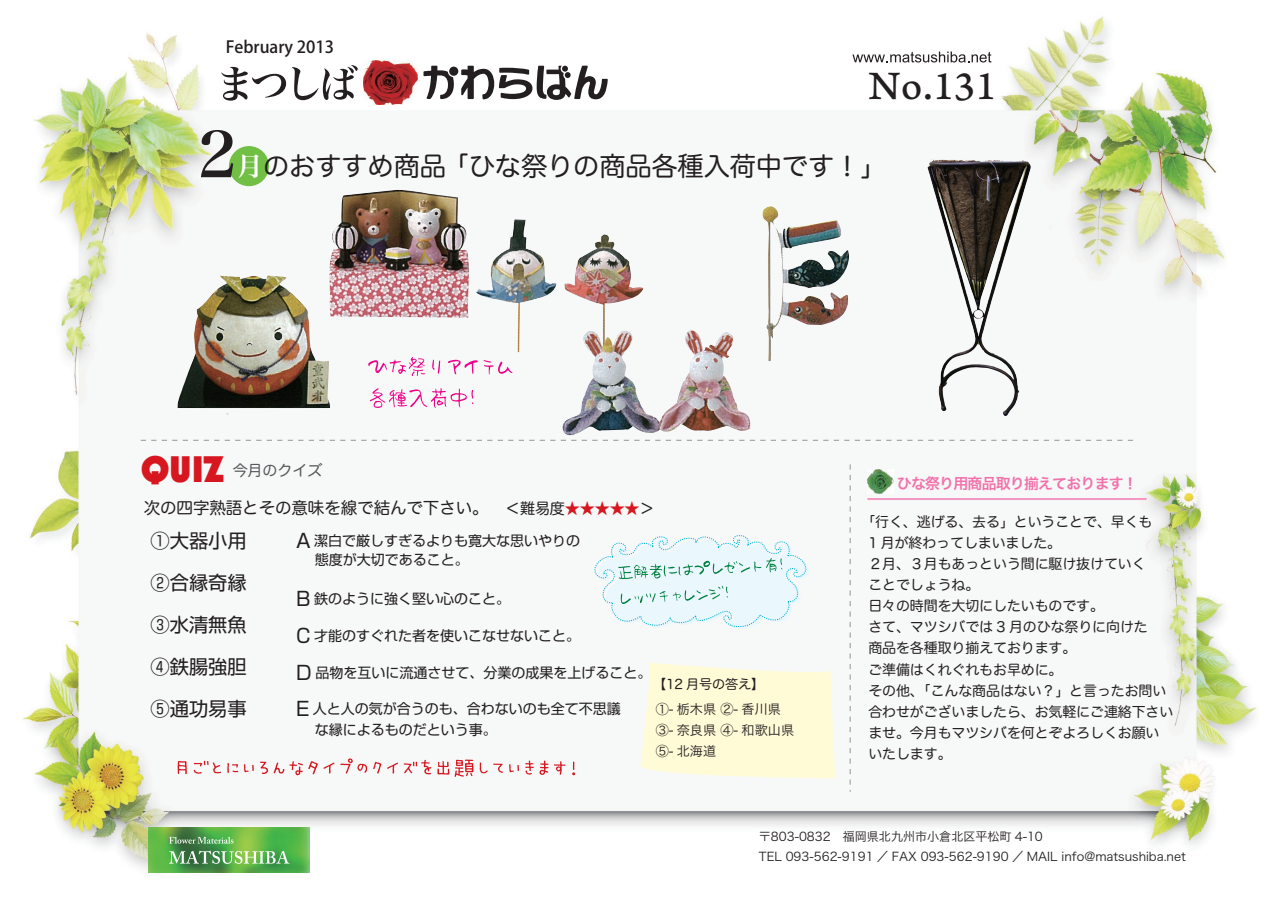
<style>
.page{position:relative;width:1275px;height:903px;background:#fff}
.page>*{position:absolute;margin:0;border:0;box-sizing:border-box;transform-origin:0 0}
.t1{font:63px "Hira Min Pro W6";color:#231f20}
.t2{font:42.18px "Arno Pro Caption";color:#231f20}
.t3{font:38.32px "Bauhaus 93";color:#d7171f}
.t4{font:26.43px "Hira Maru Pro W4";letter-spacing:-.01em;color:#231f20}
.t5{font:19.25px/42px "Shin Go Pro";color:#231f20;text-align:justify}
.t6{font:16.62px "Hira Maru Pro W4";letter-spacing:-.01em;color:#231f20}
.t7{font:500 16.62px "Koz Go Pro";color:#231f20}
.t8{font:15.05px "Hira Maru Pro W4";letter-spacing:-.01em;color:#57585a}
.t9{font:14.88px "Hira Kaku Pro W6";letter-spacing:-.05em;color:#f171ab}
.t10{font:14px/21.2px "Hira Maru Pro W4";letter-spacing:-.01em;color:#231f20}
.t11{font:14px/18.4px "Shin Go Pro";color:#231f20}
.t12{font:13.12px/21px "Hira Kaku Pro W3";color:#231f20}
.t13{font:13.12px "Hira Maru Pro W4";letter-spacing:-.01em;color:#231f20}
.t14{font:12.08px/19.4px "Hira Kaku Pro W3";color:#231f20}
.s1{font-family:"Hira Min Pro W6";font-size:25.9px;color:#fff}
.s2{font-size:15.05px}
.s3{font-size:15.05px;color:#d7171f}
.s4{font-size:19.25px}
</style>
<div class="page">
<img style="left:20px;top:16px;width:1237px;height:857px">
<img style="left:149px;top:828px;width:161px;height:45px">
<svg style="left:169px;top:837px;width:64px;height:7px"></svg>
<svg style="left:169px;top:850px;width:120px;height:14px"></svg>
<svg style="left:852px;top:52px;width:139px;height:11px"></svg>
<svg style="left:221px;top:67px;width:65px;height:34px"></svg>
<svg style="left:292px;top:65px;width:66px;height:35px"></svg>
<svg style="left:423px;top:66px;width:185px;height:34px"></svg>
<img style="left:364px;top:60px;width:54px;height:44px">
<svg style="left:141px;top:440px;width:995px;height:1px"></svg>
<svg style="left:850px;top:464px;width:1px;height:328px"></svg>
<hr style="left:867px;top:498px;width:280px;height:2px;background:#f499c2">
<svg style="left:640px;top:662px;width:195px;height:116px"></svg>
<div style="left:229px;top:146px;width:40px;height:40px;background:#71bf44;border-radius:50%"></div>
<svg style="left:178px;top:761px;width:9px;height:13px"></svg>
<svg style="left:194px;top:761px;width:27px;height:13px"></svg>
<svg style="left:227px;top:763px;width:11px;height:10px"></svg>
<svg style="left:244px;top:764px;width:10px;height:8px"></svg>
<svg style="left:260px;top:761px;width:8px;height:13px"></svg>
<svg style="left:274px;top:761px;width:60px;height:14px"></svg>
<svg style="left:340px;top:758px;width:27px;height:15px"></svg>
<svg style="left:373px;top:762px;width:8px;height:11px"></svg>
<svg style="left:387px;top:763px;width:11px;height:10px"></svg>
<svg style="left:404px;top:760px;width:27px;height:14px"></svg>
<svg style="left:437px;top:761px;width:12px;height:13px"></svg>
<svg style="left:455px;top:759px;width:18px;height:18px"></svg>
<svg style="left:480px;top:762px;width:23px;height:11px"></svg>
<svg style="left:509px;top:764px;width:10px;height:8px"></svg>
<svg style="left:525px;top:760px;width:23px;height:15px"></svg>
<svg style="left:554px;top:761px;width:12px;height:14px"></svg>
<svg style="left:572px;top:761px;width:3px;height:14px"></svg>
<img style="left:867px;top:470px;width:26px;height:23px">
<svg style="left:595px;top:535px;width:214px;height:94px"></svg>
<img style="left:927px;top:158px;width:104px;height:259px">
<img style="left:762px;top:206px;width:91px;height:159px">
<img style="left:476px;top:219px;width:167px;height:133px">
<img style="left:329px;top:190px;width:143px;height:128px">
<img style="left:177px;top:275px;width:153px;height:140px">
<img style="left:560px;top:329px;width:191px;height:113px">
<svg style="left:368px;top:357px;width:57px;height:19px"></svg>
<svg style="left:432px;top:360px;width:8px;height:14px"></svg>
<svg style="left:448px;top:360px;width:30px;height:14px"></svg>
<svg style="left:484px;top:360px;width:28px;height:14px"></svg>
<svg style="left:370px;top:388px;width:103px;height:20px"></svg>
<p class="t7" style="left:226px;top:36px;width:110px">February 2013</p>
<h2 class="t2" style="left:868px;top:61px;width:130px">No.131</h2>
<h1 class="t1" style="left:198px;top:99px;width:40px">2</h1>
<h3 class="t4" style="left:237px;top:143px;width:651px"><span class="s1">月</span>のおすすめ商品「ひな祭りの商品各種入荷中です！」</h3>
<h3 class="t3" style="left:141px;top:447px;width:84px">QUIZ</h3>
<p class="t8" style="left:233px;top:457px;width:91px">今月のクイズ</p>
<p class="t6" style="left:144px;top:493px;width:512px">次の四字熟語とその意味を線で結んで下さい。 <span class="s2">＜難易度</span><span class="s3">★★★★★</span><span class="s2">＞</span></p>
<h3 class="t5" style="left:150px;top:518px;width:98px">①大器小用②合縁奇縁③水清無魚④鉄腸強胆⑤通功易事</h3>
<p class="t11" style="left:296px;top:530px;width:286px"><span class="s4">A</span> 潔白で厳しすぎるよりも寛大な思いやりの　 態度が大切であること。</p>
<p class="t11" style="left:296px;top:588px;width:216px"><span class="s4">B</span> 鉄のように強く堅い心のこと。</p>
<p class="t11" style="left:296px;top:625px;width:286px"><span class="s4">C</span> 才能のすぐれた者を使いこなせないこと。</p>
<p class="t11" style="left:296px;top:661px;width:357px"><span class="s4">D</span> 品物を互いに流通させて、分業の成果を上げること。</p>
<p class="t11" style="left:296px;top:697px;width:326px;line-height:20.1px"><span class="s4">E</span> 人と人の気が合うのも、合わないのも全て不思議　 な縁によるものだという事。</p>
<p class="t13" style="left:653px;top:673px;width:113px">【12 月号の答え】</p>
<p class="t12" style="left:656px;top:697px;width:140px">①- 栃木県 ②- 香川県<br>③- 奈良県 ④- 和歌山県<br>⑤- 北海道</p>
<p class="t9" style="left:897px;top:469px;width:242px">ひな祭り用商品取り揃えております！</p>
<p class="t10" style="left:868px;top:510px;width:307px;text-indent:-7px">「行く、逃げる、去る」ということで、早くも<br>1 月が終わってしまいました。<br>２月、３月もあっという間に駆け抜けていく<br>ことでしょうね。<br>日々の時間を大切にしたいものです。<br>さて、マツシバでは 3 月のひな祭りに向けた<br>商品を各種取り揃えております。<br>ご準備はくれぐれもお早めに。<br>その他、「こんな商品はない？」と言ったお問い合わせがございましたら、お気軽にご連絡下さいませ。今月もマツシバを何とぞよろしくお願いいたします。</p>
<p class="t14" style="left:759px;top:826px;width:429px">〒803-0832　福岡県北九州市小倉北区平松町 4-10<br>TEL 093-562-9191 ／ FAX 093-562-9190 ／ MAIL info@matsushiba.net</p>
</div>
